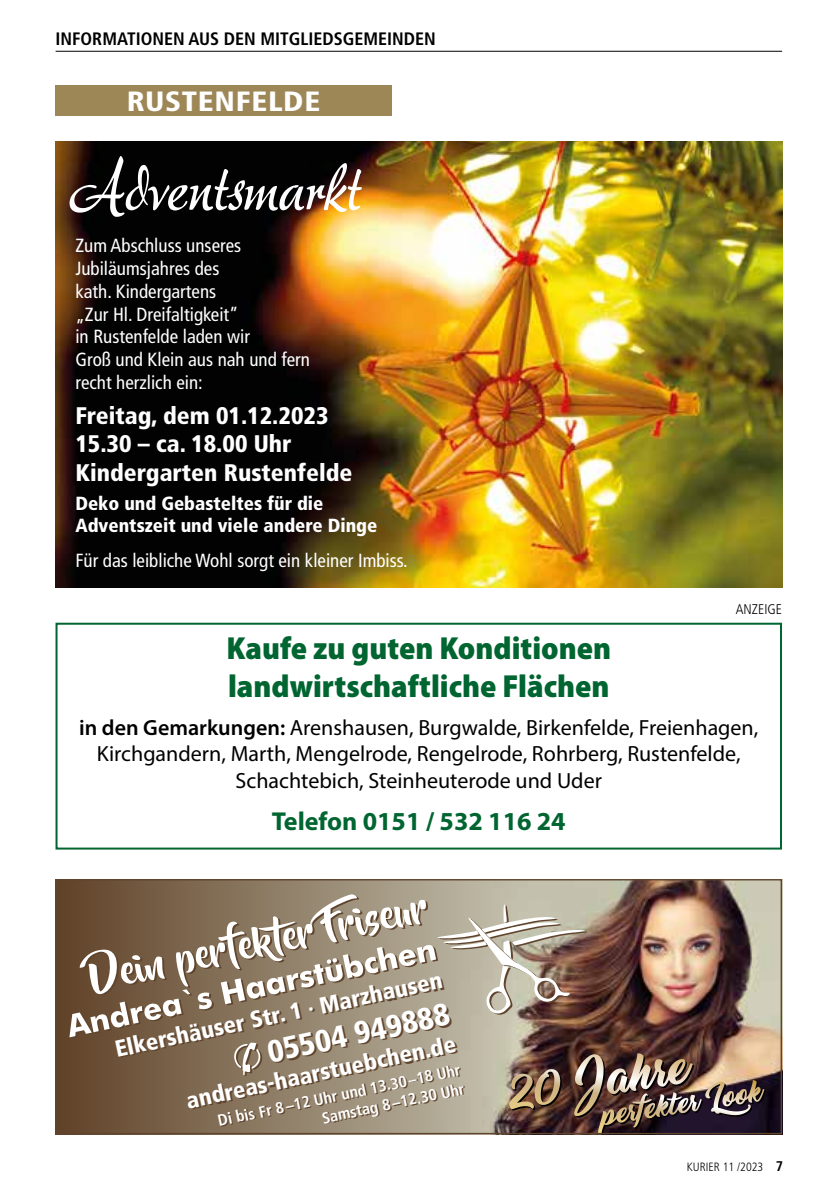
<style>
.page{position:relative;width:840px;height:1191px;background:#fff}
.page>*{position:absolute;margin:0;border:0;box-sizing:border-box;transform-origin:0 0}
.t1{font:65.6px "Adore";color:#fff}
.t2{font:900 semi-condensed 32px/38.4px "Myriad Pro";color:#006530}
.t3{font:900 condensed 31px "Frutiger LT Std";color:#fff}
.t4{font:28px "Humanist 777 BT Black Condensed B";letter-spacing:.025em;color:#fff;scale:1.1 1}
.t5{font:700 26px "Myriad Pro";color:#006530}
.t6{font:900 condensed 24px/28.8px "Frutiger LT Std";color:#fff}
.t7{font:900 condensed 23.2px "Frutiger LT Std";color:#fff}
.t8{font:22px/26.4px "Myriad Pro";color:#000;text-align:center}
.t9{font:condensed 19px/22.8px "Frutiger LT Std";color:#fff}
.t10{font:900 condensed 19px/22.8px "Frutiger LT Std";color:#fff}
.t11{font:700 condensed 18px "Frutiger LT Std";color:#000}
.t12{font:700 condensed 16px/19.2px "Frutiger LT Std";color:#fff;text-align:right}
.t13{font:300 condensed 14px "Frutiger LT Std";color:#000}
.t14{font:300 condensed 12px "Frutiger LT Std";color:#000}
.s1{font-weight:600}
.s2{font-weight:700;font-size:14px}
</style>
<div class="page">
<hr style="left:56px;top:51px;width:725px;height:1px;background:#000">
<div style="left:55px;top:85px;width:337px;height:30px;background:#9e8757"></div>
<img style="left:512px;top:881px;width:267px;height:251px">
<div style="left:55px;top:879px;width:457px;height:255px;background:linear-gradient(to right,#5f4127,#c1beab)"></div>
<img style="left:69px;top:894px;width:696px;height:240px">
<div style="left:55px;top:622px;width:726px;height:227px;border:2px solid #006530"></div>
<img style="left:55px;top:142px;width:726px;height:445px">
<p class="t11" style="left:56px;top:28px;width:381px">INFORMATIONEN AUS DEN MITGLIEDSGEMEINDEN</p>
<h3 class="t4" style="left:127px;top:83px;width:177px">RUSTENFELDE</h3>
<h1 class="t1" style="left:68px;top:140px;width:295px">Adventsmarkt</h1>
<p class="t9" style="left:75px;top:234px;width:236px">Zum Abschluss unseres<br>Jubiläumsjahres des<br>kath. Kindergartens<br>„Zur Hl. Dreifaltigkeit”<br>in Rustenfelde laden wir<br>Groß und Klein aus nah und fern recht herzlich ein:</p>
<p class="t6" style="left:75px;top:401px;width:278px">Freitag, dem 01.12.2023<br>15.30 – ca. 18.00 Uhr<br>Kindergarten Rustenfelde</p>
<p class="t10" style="left:75px;top:491px;width:303px">Deko und Gebasteltes für die<br>Adventszeit und viele andere Dinge</p>
<p class="t9" style="left:75px;top:549px;width:333px">Für das leibliche Wohl sorgt ein kleiner Imbiss.</p>
<p class="t13" style="left:735px;top:601px;width:48px">ANZEIGE</p>
<h2 class="t2" style="left:226px;top:629px;width:386px">Kaufe zu guten Konditionen landwirtschaftliche Flächen</h2>
<p class="t8" style="left:79px;top:714px;width:680px"><span class="s1">in den Gemarkungen:</span> Arenshausen, Burgwalde, Birkenfelde, Freienhagen,<br>Kirchgandern, Marth, Mengelrode, Rengelrode, Rohrberg, Rustenfelde,<br>Schachtebich, Steinheuterode und Uder</p>
<h3 class="t5" style="left:271px;top:807px;width:295px">Telefon 0151 / 532 116 24</h3>
<p class="t7" style="left:112px;top:1035px;width:335px;rotate:-12deg">Elkershäuser Str. 1 · Marzhausen</p>
<h3 class="t3" style="left:264px;top:1034px;width:187px;rotate:-12deg">05504 949888</h3>
<p class="t7" style="left:183px;top:1087px;width:276px;rotate:-12deg">andreas-haarstuebchen.de</p>
<p class="t12" style="left:216px;top:1111px;width:249px;rotate:-12deg">Di bis Fr 8–12 Uhr und 13.30–18 Uhr<br>Samstag 8–12.30 Uhr</p>
<p class="t14" style="left:686px;top:1159px;width:98px">KURIER 11 /2023 <span class="s2">7</span></p>
</div>
